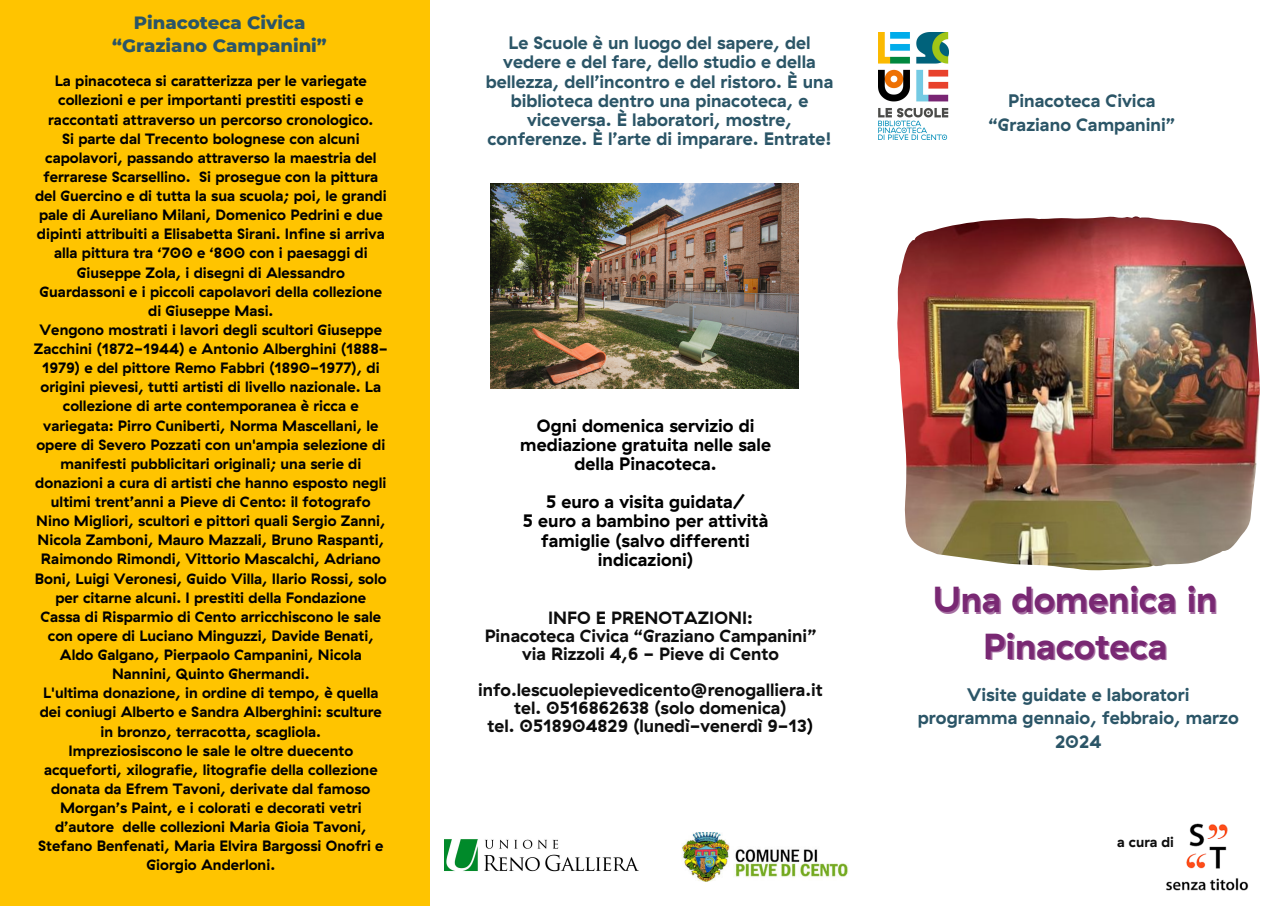
<style>
.page{position:relative;width:1284px;height:906px;background:#fff}
.page>*{position:absolute;margin:0;border:0;box-sizing:border-box;transform-origin:0 0}
.t1{font:700 36.15px/46px "GT Haptik";color:#792873;text-align:center}
.t2{font:700 18.15px/23.5px "GT Haptik";color:#2b5567;text-align:center}
.t3{font:800 18.15px "Montserrat";color:#2b5567}
.t4{font:700 18px/19px "GT Haptik";color:#2b5567;text-align:center}
.t5{font:700 18px/19px "GT Haptik";color:#000;text-align:center}
.t6{font:700 17.7px "GT Haptik";color:#0d0d0d}
.t7{font:700 15px/19px "GT Haptik";color:#000;text-align:center}
.t8{font:700 14.25px "GT Haptik";color:#0d0d0d}
.s1{color:#000}
</style>
<div class="page">
<img style="left:878px;top:32px;width:70px;height:107px">
<img style="left:444px;top:839px;width:195px;height:33px">
<img style="left:682px;top:832px;width:166px;height:49px">
<img style="left:1166px;top:823px;width:83px;height:68px">
<div style="left:0;top:0;width:430px;height:905px;background:#ffc400"></div>
<img style="left:491px;top:184px;width:308px;height:204px">
<img style="left:897px;top:216px;width:362px;height:354px">
<p class="t3" style="left:134px;top:11px;width:173px">Pinacoteca Civica</p>
<p class="t3" style="left:112px;top:35px;width:216px">“Graziano Campanini”</p>
<p class="t7" style="left:48px;top:71px;width:327px">La pinacoteca si caratterizza per le variegate collezioni e per importanti prestiti esposti e raccontati attraverso un percorso cronologico.</p>
<p class="t7" style="left:35px;top:128px;width:353px">Si parte dal Trecento bolognese con alcuni capolavori, passando attraverso la maestria del ferrarese Scarsellino. Si prosegue con la pittura del Guercino e di tutta la sua scuola; poi, le grandi pale di Aureliano Milani, Domenico Pedrini e due dipinti attribuiti a Elisabetta Sirani. Infine si arriva alla pittura tra ‘700 e ‘800 con i paesaggi di Giuseppe Zola, i disegni di Alessandro Guardassoni e i piccoli capolavori della collezione di Giuseppe Masi.</p>
<p class="t7" style="left:34px;top:320px;width:355px">Vengono mostrati i lavori degli scultori Giuseppe Zacchini (1872-1944) e Antonio Alberghini (1888- 1979) e del pittore Remo Fabbri (1890-1977), di origini pievesi, tutti artisti di livello nazionale. La collezione di arte contemporanea è ricca e variegata: Pirro Cuniberti, Norma Mascellani, le opere di Severo Pozzati con un'ampia selezione di manifesti pubblicitari originali; una serie di donazioni a cura di artisti che hanno esposto negli ultimi trent’anni a Pieve di Cento: il fotografo Nino Migliori, scultori e pittori quali Sergio Zanni, Nicola Zamboni, Mauro Mazzali, Bruno Raspanti, Raimondo Rimondi, Vittorio Mascalchi, Adriano Boni, Luigi Veronesi, Guido Villa, Ilario Rossi, solo per citarne alcuni. I prestiti della Fondazione Cassa di Risparmio di Cento arricchiscono le sale con opere di Luciano Minguzzi, Davide Benati, Aldo Galgano, Pierpaolo Campanini, Nicola Nannini, Quinto Ghermandi.</p>
<p class="t7" style="left:40px;top:683px;width:344px">L'ultima donazione, in ordine di tempo, è quella dei coniugi Alberto e Sandra Alberghini: sculture in bronzo, terracotta, scagliola.</p>
<p class="t7" style="left:38px;top:740px;width:347px">Impreziosiscono le sale le oltre duecento acqueforti, xilografie, litografie della collezione donata da Efrem Tavoni, derivate dal famoso Morgan’s Paint, e i colorati e decorati vetri d’autore delle collezioni Maria Gioia Tavoni, Stefano Benfenati, Maria Elvira Bargossi Onofri e Giorgio Anderloni.</p>
<p class="t4" style="left:486px;top:33px;width:349px">Le Scuole è un luogo del sapere, del vedere e del fare, dello studio e della bellezza, dell’incontro e del ristoro. È una biblioteca dentro una pinacoteca, e viceversa. È laboratori, mostre, conferenze. È l’arte di imparare. Entrate!</p>
<p class="t2" style="left:1008px;top:89px;width:149px">Pinacoteca Civica</p>
<p class="t2" style="left:988px;top:112px;width:188px">“Graziano Campanini”</p>
<p class="t5" style="left:520px;top:415px;width:252px">Ogni domenica servizio di mediazione gratuita nelle sale della Pinacoteca.</p>
<p class="t5" style="left:546px;top:492px;width:200px">5 euro a visita guidata/</p>
<p class="t5" style="left:523px;top:511px;width:247px">5 euro a bambino per attività famiglie (salvo differenti indicazioni)</p>
<p class="t6" style="left:548px;top:606px;width:206px">INFO E PRENOTAZIONI:</p>
<p class="t6" style="left:485px;top:624px;width:333px">Pinacoteca Civica “Graziano Campanini”</p>
<p class="t6" style="left:522px;top:642px;width:258px">via Rizzoli 4,6 - Pieve di Cento</p>
<p class="t6" style="left:478px;top:678px;width:346px">info.lescuolepievedicento@renogalliera.it</p>
<p class="t6" style="left:514px;top:696px;width:274px">tel. 0516862638 (solo domenica)</p>
<p class="t6" style="left:487px;top:714px;width:327px">tel. 0518904829 (lunedì-venerdì 9-13<span class="s1">)</span></p>
<p class="t1" style="left:933px;top:576px;width:286px">Una domenica in<br>Pinacoteca</p>
<p class="t2" style="left:967px;top:682px;width:224px">Visite guidate e laboratori</p>
<p class="t2" style="left:918px;top:706px;width:322px">programma gennaio, febbraio, marzo<br>2024</p>
<p class="t8" style="left:1117px;top:833px;width:58px">a cura di</p>
</div>
